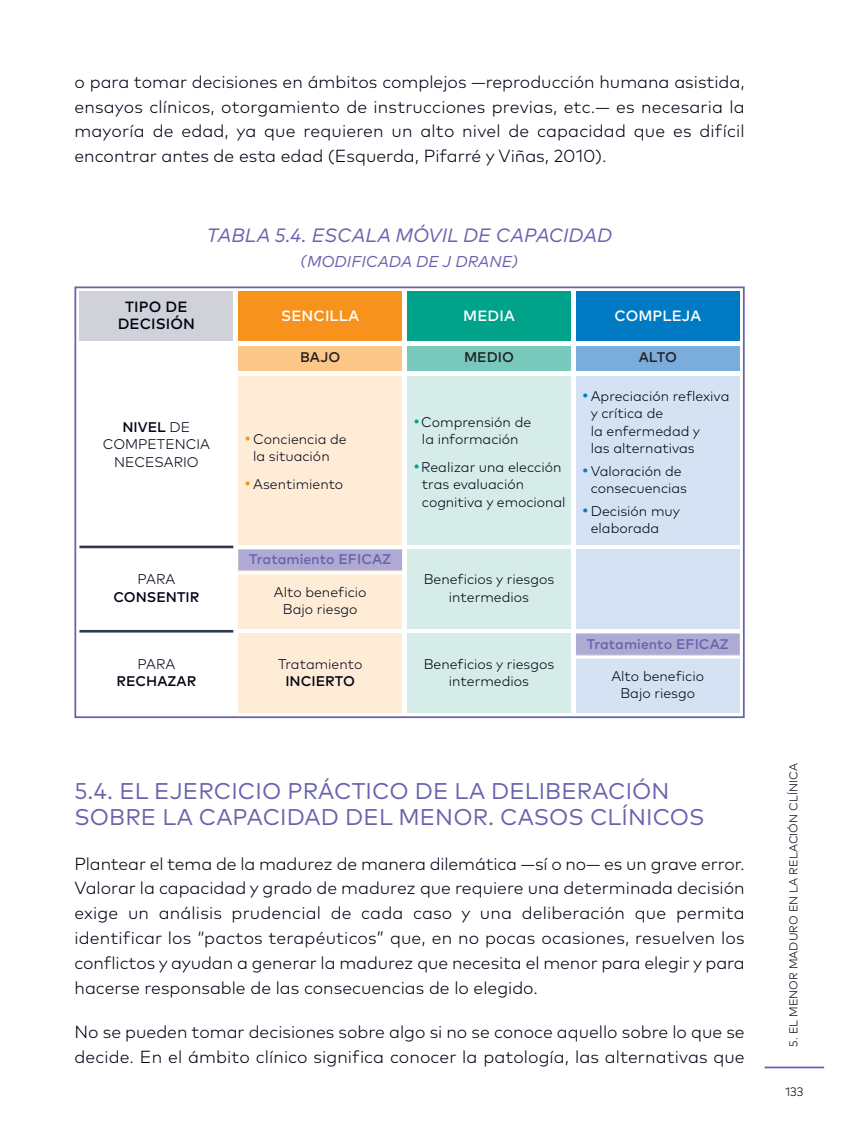
<style>
.page{position:relative;width:844px;height:1141px;background:#fff}
.page>*{position:absolute;margin:0;border:0;box-sizing:border-box;transform-origin:0 0}
.t1{font:22.75px/26.6px "Mark Pro";letter-spacing:.005em;color:#6862ac}
.t2{font:italic 19.25px "Mark Pro";letter-spacing:.005em;color:#6862ac}
.t3{font:300 17.5px/24.8px "Mark Pro";color:#000314;text-align:justify}
.t4{font:italic 15.75px "Mark Pro";letter-spacing:.005em;color:#6862ac}
.t5{font:500 14.88px "Mark Pro";letter-spacing:.005em;color:#fff}
.t6{font:500 14.88px/17.8px "Mark Pro";letter-spacing:.005em;color:#000314;text-align:center}
.t7{font:300 14px/17.5px "Mark Pro";color:#000314;text-align:center}
.t8{font:500 14px "Mark Pro";color:#6862ac}
.t9{font:500 14px "Mark Pro";color:#000314}
.t10{font:500 14px "Mark Pro";color:#231f20}
.t11{font:300 12.25px "Mark Pro";color:#000314}
.t12{font:300 11.38px "Mark Pro";letter-spacing:.005em;color:#000314}
.s1{font-weight:500}
.s2{font-size:21px;color:#f7931d}
.s3{font-size:21px;color:#00a38a}
.s4{font-size:21px;color:#007bc3}
</style>
<div class="page">
<div style="left:74px;top:286px;width:670px;height:432px;border:2px solid #6862ac"></div>
<hr style="left:764px;top:1067px;width:59px;height:1px;background:#6862ac">
<div style="left:79px;top:291px;width:154px;height:50px;background:#d1d2d9"></div>
<div style="left:238px;top:291px;width:164px;height:50px;background:#f7931d"></div>
<div style="left:407px;top:291px;width:163px;height:50px;background:#00a38a"></div>
<div style="left:575px;top:291px;width:164px;height:50px;background:#007bc3"></div>
<div style="left:238px;top:376px;width:164px;height:168px;background:#feecd7"></div>
<div style="left:238px;top:549px;width:164px;height:80px;background:#feecd7"></div>
<div style="left:238px;top:549px;width:164px;height:21px;background:#afaad3"></div>
<hr style="left:238px;top:572px;width:164px;height:2px;background:#fff">
<div style="left:238px;top:634px;width:164px;height:79px;background:#feecd7"></div>
<div style="left:407px;top:376px;width:163px;height:168px;background:#d6ece8"></div>
<div style="left:407px;top:549px;width:163px;height:80px;background:#d6ece8"></div>
<div style="left:407px;top:634px;width:163px;height:79px;background:#d6ece8"></div>
<div style="left:575px;top:376px;width:164px;height:168px;background:#d4e2f3"></div>
<div style="left:575px;top:549px;width:164px;height:80px;background:#d4e2f3"></div>
<div style="left:575px;top:634px;width:164px;height:79px;background:#d4e2f3"></div>
<div style="left:575px;top:634px;width:164px;height:21px;background:#afaad3"></div>
<hr style="left:575px;top:656px;width:164px;height:3px;background:#fff">
<div style="left:238px;top:346px;width:164px;height:25px;background:#fdc689"></div>
<div style="left:407px;top:346px;width:163px;height:25px;background:#79c8bc"></div>
<div style="left:575px;top:346px;width:164px;height:25px;background:#7aacdc"></div>
<hr style="left:79px;top:546px;width:154px;height:2px;background:#323b4c">
<hr style="left:79px;top:630px;width:154px;height:3px;background:#323b4c">
<p class="t3" style="left:74px;top:70px;width:671px">o para tomar decisiones en ámbitos complejos —reproducción humana asistida, ensayos clínicos, otorgamiento de instrucciones previas, etc.— es necesaria la mayoría de edad, ya que requieren un alto nivel de capacidad que es difícil encontrar antes de esta edad (Esquerda, Pifarré y Viñas, 2010).</p>
<p class="t2" style="left:207px;top:224px;width:407px">TABLA 5.4. ESCALA MÓVIL DE CAPACIDAD</p>
<p class="t4" style="left:300px;top:252px;width:219px">(MODIFICADA DE J DRANE)</p>
<p class="t6" style="left:118px;top:298px;width:79px">TIPO DE<br>DECISIÓN</p>
<p class="t5" style="left:281px;top:307px;width:79px">SENCILLA</p>
<p class="t5" style="left:463px;top:307px;width:53px">MEDIA</p>
<p class="t5" style="left:614px;top:307px;width:88px">COMPLEJA</p>
<p class="t10" style="left:300px;top:349px;width:42px">BAJO</p>
<p class="t10" style="left:464px;top:349px;width:51px">MEDIO</p>
<p class="t10" style="left:638px;top:349px;width:40px">ALTO</p>
<p class="t7" style="left:103px;top:418px;width:109px"><span class="s1">NIVEL</span> DE<br>COMPETENCIA<br>NECESARIO</p>
<p class="t7" style="left:243px;top:430px;width:105px"><span class="s2">•</span>Conciencia de la situación</p>
<p class="t7" style="left:243px;top:475px;width:101px"><span class="s2">•</span>Asentimiento</p>
<p class="t7" style="left:412px;top:413px;width:121px"><span class="s3">•</span>Comprensión de la información</p>
<p class="t7" style="left:422px;top:458px;width:145px;text-align:left;text-indent:-10px"><span class="s3">•</span>Realizar una elección tras evaluación cognitiva y emocional</p>
<p class="t7" style="left:590px;top:387px;width:140px;text-align:left;text-indent:-10px"><span class="s4">•</span>Apreciación reflexiva y crítica de<br>la enfermedad y<br>las alternativas</p>
<p class="t7" style="left:590px;top:462px;width:98px;text-align:left;text-indent:-10px"><span class="s4">•</span>Valoración de consecuencias</p>
<p class="t7" style="left:590px;top:502px;width:91px;text-align:left;text-indent:-10px"><span class="s4">•</span>Decisión muy elaborada</p>
<p class="t7" style="left:137px;top:571px;width:39px">PARA</p>
<p class="t9" style="left:113px;top:589px;width:88px">CONSENTIR</p>
<p class="t8" style="left:249px;top:551px;width:143px">Tratamiento EFICAZ</p>
<p class="t7" style="left:274px;top:583px;width:94px">Alto beneficio<br>Bajo riesgo</p>
<p class="t7" style="left:423px;top:571px;width:132px">Beneficios y riesgos intermedios</p>
<p class="t7" style="left:137px;top:655px;width:39px">PARA</p>
<p class="t9" style="left:116px;top:673px;width:81px">RECHAZAR</p>
<p class="t7" style="left:278px;top:655px;width:86px">Tratamiento</p>
<p class="t9" style="left:285px;top:673px;width:71px">INCIERTO</p>
<p class="t7" style="left:423px;top:655px;width:132px">Beneficios y riesgos intermedios</p>
<p class="t8" style="left:586px;top:635px;width:143px">Tratamiento EFICAZ</p>
<p class="t7" style="left:611px;top:667px;width:94px">Alto beneficio<br>Bajo riesgo</p>
<h1 class="t1" style="left:74px;top:777px;width:631px">5.4. EL EJERCICIO PRÁCTICO DE LA DELIBERACIÓN<br>SOBRE LA CAPACIDAD DEL MENOR. CASOS CLÍNICOS</h1>
<p class="t3" style="left:74px;top:851px;width:671px">Plantear el tema de la madurez de manera dilemática —sí o no— es un grave error.<br>Valorar la capacidad y grado de madurez que requiere una determinada decisión exige un análisis prudencial de cada caso y una deliberación que permita identificar los “pactos terapéuticos” que, en no pocas ocasiones, resuelven los conflictos y ayudan a generar la madurez que necesita el menor para elegir y para hacerse responsable de las consecuencias de lo elegido.</p>
<p class="t3" style="left:74px;top:1020px;width:671px">No se pueden tomar decisiones sobre algo si no se conoce aquello sobre lo que se decide. En el ámbito clínico significa conocer la patología, las alternativas que</p>
<p class="t12" style="left:786px;top:1047px;width:285px;rotate:-90deg">5. EL MENOR MADURO EN LA RELACIÓN CLÍNICA</p>
<p class="t11" style="left:784px;top:1084px;width:20px">133</p>
</div>
